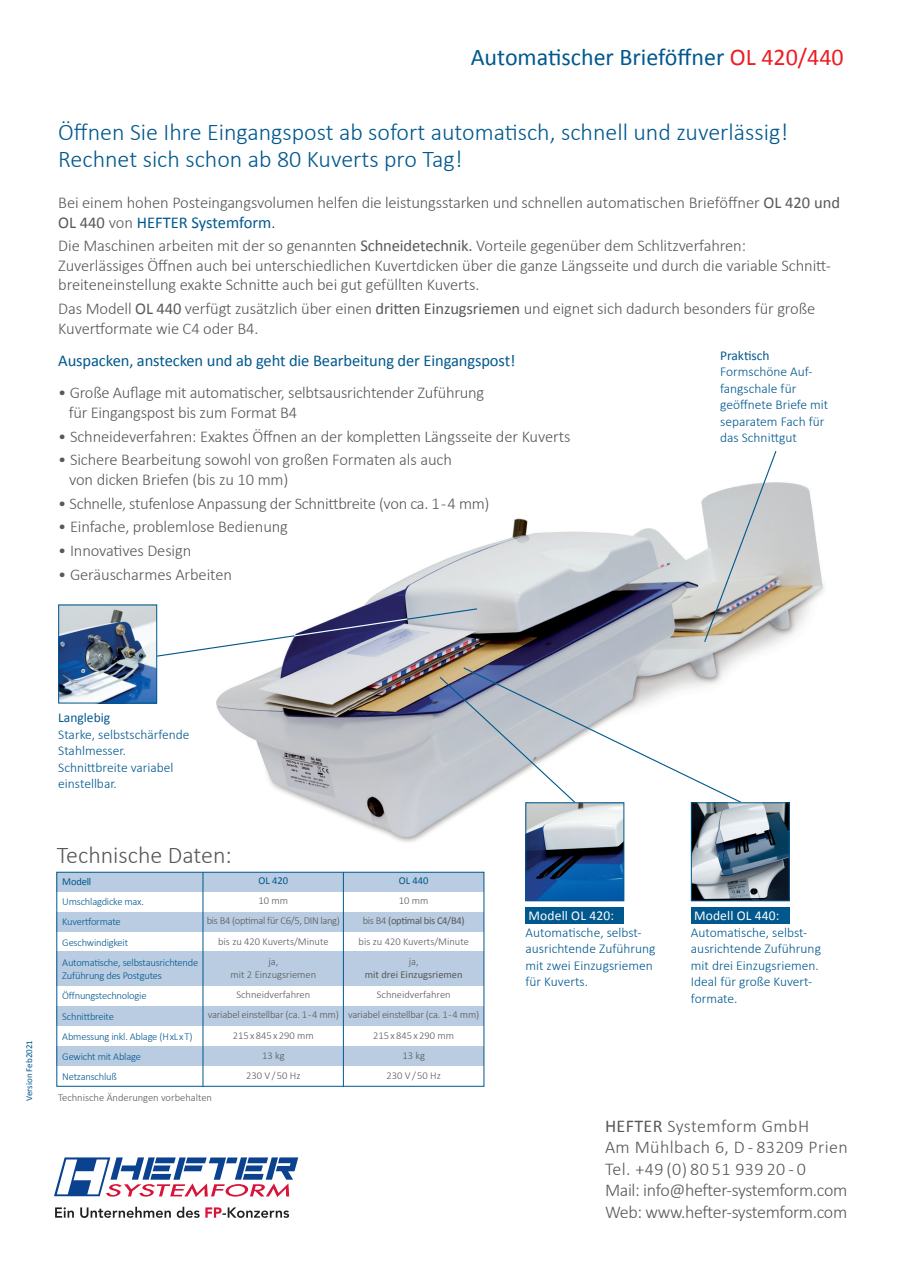
<style>
.page{position:relative;width:902px;height:1272px;background:#fff}
.page>*{position:absolute;margin:0;border:0;box-sizing:border-box;transform-origin:0 0}
.t1{font:300 24px/27px "Calibri";color:#00588e}
.t2{font:24px "Calibri";color:#00588e}
.t3{font:300 24px "Calibri";color:#57585a}
.t4{font:300 18px/21.6px "Calibri";letter-spacing:-.02em;color:#57585a}
.t5{font:300 16.5px/19.5px "Calibri";letter-spacing:-.005em;color:#57585a}
.t6{font:16.5px "Calibri";letter-spacing:-.005em;color:#00588e}
.t7{font:300 13.5px/16.5px "Calibri";color:#00588e}
.t8{font:13.5px "Calibri";letter-spacing:.01em;color:#fff}
.t9{font:13.5px "Calibri";color:#00588e}
.t10{font:300 10.5px/20.1px "Calibri";color:#57585a;text-align:center}
.t11{font:300 10.5px/20.1px "Calibri";letter-spacing:-.02em;color:#00588e}
.t12{font:10.5px "Calibri";color:#57585a}
.t13{font:10.5px "Calibri";color:#00588e}
.t14{font:9px "Calibri";color:#00588e}
.s1{color:#ee1d23}
.s2{font-weight:400}
.s3{font-weight:400;color:#00588e}
.s4{color:#231f20}
</style>
<div class="page">
<img style="left:216px;top:482px;width:608px;height:377px">
<div style="left:57px;top:872px;width:426px;height:19px;background:#b9cce1"></div>
<div style="left:57px;top:911px;width:426px;height:20px;background:#b9cce1"></div>
<div style="left:57px;top:951px;width:426px;height:34px;background:#b9cce1"></div>
<div style="left:57px;top:1006px;width:426px;height:20px;background:#b9cce1"></div>
<div style="left:57px;top:1045px;width:426px;height:20px;background:#b9cce1"></div>
<div style="left:57px;top:872px;width:427px;height:214px;border:1px solid #00588e"></div>
<hr style="left:203px;top:872px;width:1px;height:214px;background:#00588e">
<hr style="left:343px;top:872px;width:1px;height:214px;background:#00588e">
<svg style="left:703px;top:451px;width:74px;height:192px"></svg>
<svg style="left:205px;top:1207px;width:84px;height:10px"></svg>
<svg style="left:55px;top:1206px;width:144px;height:11px"></svg>
<svg style="left:54px;top:1157px;width:244px;height:39px"></svg>
<img style="left:60px;top:606px;width:95px;height:95px">
<div style="left:58px;top:604px;width:99px;height:99px;border:1px solid #00588e"></div>
<img style="left:693px;top:804px;width:94px;height:95px">
<div style="left:691px;top:802px;width:98px;height:99px;border:1px solid #00588e"></div>
<div style="left:691px;top:907px;width:98px;height:17px;background:#00588e"></div>
<svg style="left:144px;top:607px;width:334px;height:52px"></svg>
<div style="left:525px;top:907px;width:99px;height:17px;background:#00588e"></div>
<svg style="left:438px;top:666px;width:310px;height:148px"></svg>
<img style="left:527px;top:804px;width:95px;height:95px">
<div style="left:525px;top:802px;width:99px;height:99px;border:1px solid #00588e"></div>
<h1 class="t2" style="left:470px;top:42px;width:374px">Automatischer Brieföffner <span class="s1">OL 420/440</span></h1>
<h1 class="t1" style="left:58px;top:117px;width:731px">Öffnen Sie Ihre Eingangspost ab sofort automatisch, schnell und zuverlässig!<br>Rechnet sich schon ab 80 Kuverts pro Tag!</h1>
<p class="t5" style="left:58px;top:192px;width:783px">Bei einem hohen Posteingangsvolumen helfen die leistungsstarken und schnellen automatischen Brieföffner <span class="s2">OL 420 und<br>OL 440</span> von <span class="s3">HEFTER Systemform</span><span class="s4">.</span></p>
<p class="t5" style="left:58px;top:235px;width:773px">Die Maschinen arbeiten mit der so genannten <span class="s2">Schneidetechnik.</span> Vorteile gegenüber dem Schlitzverfahren:<br>Zuverlässiges Öffnen auch bei unterschiedlichen Kuvertdicken über die ganze Längsseite und durch die variable Schnitt&shy;breiteneinstellung exakte Schnitte auch bei gut gefüllten Kuverts.</p>
<p class="t5" style="left:58px;top:298px;width:758px">Das Modell <span class="s2">OL 440</span> verfügt zusätzlich über einen <span class="s2">dritten Einzugsriemen</span> und eignet sich dadurch besonders für große<br>Kuvertformate wie C4 oder B4.</p>
<p class="t6" style="left:58px;top:350px;width:458px">Auspacken, anstecken und ab geht die Bearbeitung der Eingangspost!</p>
<p class="t5" style="left:69px;top:382px;width:417px;text-indent:-10px">• Große Auflage mit automatischer, selbtsausrichtender Zuführung für Eingangspost bis zum Format B4</p>
<p class="t5" style="left:58px;top:425px;width:513px">• Schneideverfahren: Exaktes Öffnen an der kompletten Längsseite der Kuverts</p>
<p class="t5" style="left:69px;top:449px;width:384px;text-indent:-11px">• Sichere Bearbeitung sowohl von großen Formaten als auch von dicken Briefen (bis zu 10 mm)</p>
<p class="t5" style="left:58px;top:492px;width:432px">• Schnelle, stufenlose Anpassung der Schnittbreite (von ca. 1-4 mm)</p>
<p class="t5" style="left:58px;top:516px;width:231px">• Einfache, problemlose Bedienung</p>
<p class="t5" style="left:58px;top:540px;width:134px">• Innovatives Design</p>
<p class="t5" style="left:58px;top:564px;width:175px">• Geräuscharmes Arbeiten</p>
<p class="t9" style="left:720px;top:346px;width:51px">Praktisch</p>
<p class="t7" style="left:720px;top:362px;width:110px">Formschöne Auf&shy;fangschale für geöffnete Briefe mit separatem Fach für das Schnittgut</p>
<p class="t14" style="left:24px;top:1100px;width:62px;rotate:-90deg">Version Feb2021</p>
<p class="t9" style="left:58px;top:709px;width:53px">Langlebig</p>
<p class="t7" style="left:58px;top:725px;width:133px">Starke, selbstschärfende<br>Stahlmesser.<br>Schnittbreite variabel einstellbar.</p>
<h1 class="t3" style="left:57px;top:839px;width:176px">Technische Daten:</h1>
<p class="t13" style="left:62px;top:875px;width:31px">Modell</p>
<p class="t11" style="left:62px;top:891px;width:137px">Umschlagdicke max.<br>Kuvertformate<br>Geschwindigkeit<br>Automatische, selbstausrichtende</p>
<p class="t11" style="left:62px;top:965px;width:132px">Zuführung des Postgutes<br>Öffnungstechnologie<br>Schnittbreite<br>Abmessung inkl. Ablage (HxLxT)<br>Gewicht mit Ablage<br>Netzanschluß</p>
<p class="t13" style="left:258px;top:874px;width:31px">OL 420</p>
<p class="t10" style="left:207px;top:890px;width:135px">10 mm<br>bis B4 (optimal für C6/5, DIN lang) bis zu 420 Kuverts/Minute<br>ja,</p>
<p class="t10" style="left:208px;top:964px;width:132px">mit 2 Einzugsriemen<br>Schneidverfahren<br>variabel einstellbar (ca. 1-4 mm)<br>215x845x290 mm<br>13 kg<br>230 V/50 Hz</p>
<p class="t10" style="left:58px;top:1087px;width:155px">Technische Änderungen vorbehalten</p>
<p class="t13" style="left:399px;top:874px;width:31px">OL 440</p>
<p class="t10" style="left:358px;top:890px;width:112px">10 mm<br>bis B4 <span class="s2">(optimal bis C4/B4) </span>bis zu 420 Kuverts/Minute ja,</p>
<p class="t12" style="left:365px;top:968px;width:99px">mit drei Einzugsriemen</p>
<p class="t10" style="left:348px;top:984px;width:132px">Schneidverfahren<br>variabel einstellbar (ca. 1-4 mm)<br>215x845x290 mm<br>13 kg<br>230 V/50 Hz</p>
<p class="t8" style="left:528px;top:907px;width:87px">Modell OL 420:</p>
<p class="t7" style="left:525px;top:923px;width:131px">Automatische, selbst&shy;ausrichtende Zuführung mit zwei Einzugsriemen für Kuverts.</p>
<p class="t8" style="left:694px;top:907px;width:87px">Modell OL 440:</p>
<p class="t7" style="left:691px;top:923px;width:131px">Automatische, selbst&shy;ausrichtende Zuführung mit drei Einzugsriemen.<br>Ideal für große Kuvert&shy;formate.</p>
<p class="t4" style="left:605px;top:1113px;width:244px"><span class="s2">HEFTER</span> Systemform GmbH<br>Am Mühlbach 6, D - 83209 Prien<br>Tel. +49 (0) 80 51 939 20 - 0<br>Mail: info@hefter-systemform.com<br>Web: www.hefter-systemform.com</p>
</div>
